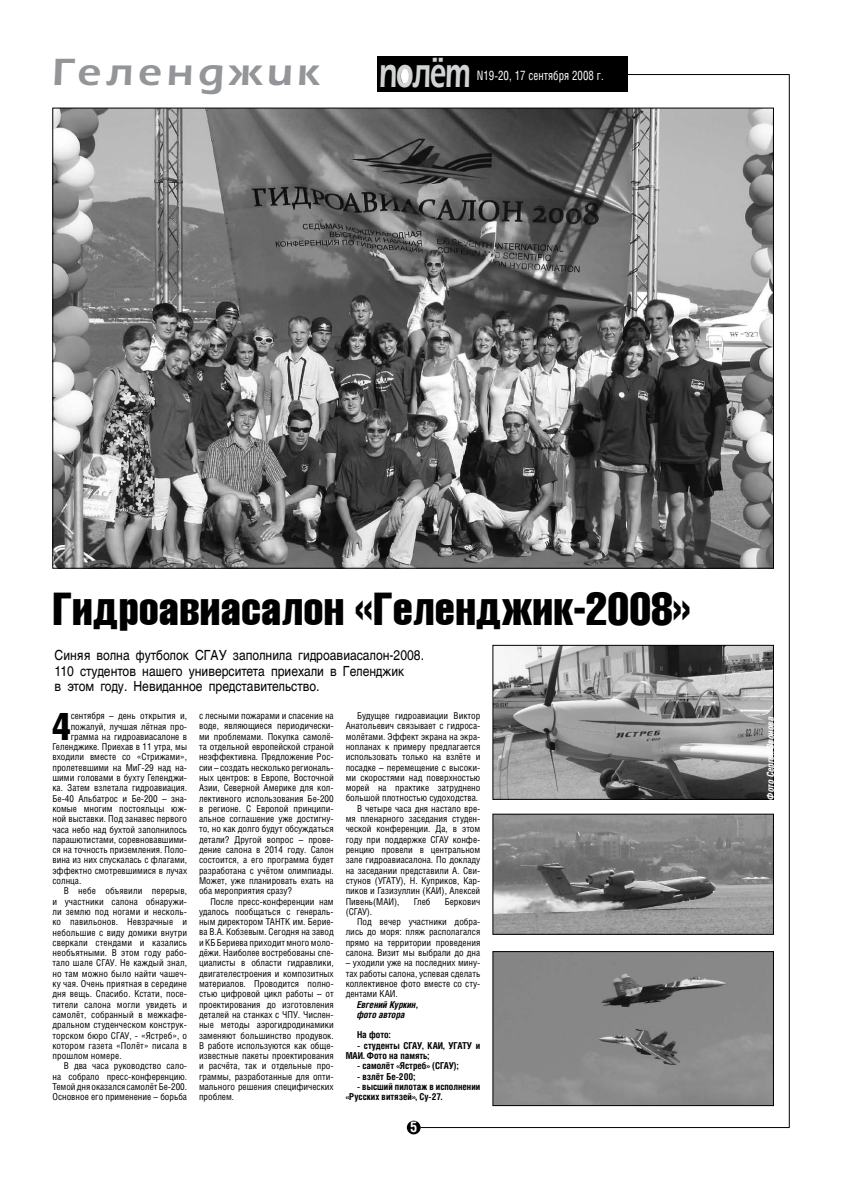
<style>
.page{position:relative;width:842px;height:1191px;background:#fff}
.page>*{position:absolute;margin:0;border:0;box-sizing:border-box;transform-origin:0 0}
.t1{font:500 46px "Cyrillic Compressed";color:#000}
.t2{font:44.2px "Everest Demi";letter-spacing:-.05em;color:#d1d3d4;scale:.65 1}
.t3{font:39.7px "Everest Demi";letter-spacing:.1em;color:#939598;scale:1.07 1}
.t4{font:500 38.4px "Cyrillic Compressed";color:#000}
.t5{font:700 14.6px "Helios Cond";color:#fff}
.t6{font:14px/15.8px "AG Helvetica";color:#000;scale:.87 1}
.t7{font:13px "Helios Cond";color:#fff;scale:.87 1}
.t8{font:9.5px/10.3px "Helios Cond";color:#000;text-align:justify}
.t9{font:700 9.5px/10.3px "Helios Cond";color:#000}
.t10{font:italic 700 9.5px/10.3px "Helios Cond";color:#000}
.t11{font:italic 700 9.5px "Helios Cond";color:#fff}
</style>
<div class="page">
<div style="left:377px;top:56px;width:250px;height:36px;background:#000"></div>
<div style="left:401px;top:68px;width:8px;height:16px;background:#fff;border-radius:50%"></div>
<hr style="left:789px;top:75px;width:1px;height:1052px;background:#000">
<div style="left:407px;top:1120px;width:14px;height:14px;background:#000;border-radius:50%"></div>
<hr style="left:627px;top:74px;width:162px;height:1px;background:#000">
<hr style="left:420px;top:1127px;width:369px;height:1px;background:#000">
<img style="left:495px;top:647px;width:276px;height:150px">
<div style="left:493px;top:645px;width:280px;height:154px;border:1px solid #000"></div>
<img style="left:495px;top:816px;width:276px;height:116px">
<div style="left:493px;top:814px;width:280px;height:120px;border:1px solid #000"></div>
<img style="left:495px;top:953px;width:276px;height:150px">
<div style="left:493px;top:951px;width:280px;height:154px;border:1px solid #000"></div>
<img style="left:55px;top:110px;width:716px;height:456px">
<h3 class="t3" style="left:52px;top:50px;width:252px">Геленджик</h3>
<h2 class="t2" style="left:379px;top:48px;width:143px">полёт</h2>
<h3 class="t7" style="left:477px;top:67px;width:147px">N19-20, 17 сентября 2008 г.</h3>
<h1 class="t1" style="left:52px;top:581px;width:640px">Гидроавиасалон «Геленджик-2008»</h1>
<h3 class="t6" style="left:55px;top:647px;width:426px">Синяя волна футболок СГАУ заполнила гидроавиасалон-2008.<br>110 студентов нашего университета приехали в Геленджик<br>в этом году. Невиданное представительство.</h3>
<h3 class="t4" style="left:52px;top:703px;width:20px">4</h3>
<p class="t8" style="left:71px;top:710px;width:118px">сентября – день открытия и,</p>
<p class="t8" style="left:71px;top:721px;width:118px">пожалуй, лучшая лётная про-</p>
<p class="t8" style="left:71px;top:731px;width:118px">грамма на гидроавиасалоне в</p>
<p class="t8" style="left:52px;top:741px;width:136px">Геленджике. Приехав в 11 утра, мы</p>
<p class="t8" style="left:52px;top:751px;width:136px">входили вместе со «Стрижами»,</p>
<p class="t8" style="left:52px;top:762px;width:136px">пролетевшими на МиГ-29 над на-</p>
<p class="t8" style="left:52px;top:772px;width:136px">шими головами в бухту Геленджи-</p>
<p class="t8" style="left:52px;top:782px;width:136px">ка. Затем взлетала гидроавиация.</p>
<p class="t8" style="left:52px;top:793px;width:136px">Бе-40 Альбатрос и Бе-200 – зна-</p>
<p class="t8" style="left:52px;top:803px;width:136px">комые многим постояльцы юж-</p>
<p class="t8" style="left:52px;top:813px;width:136px">ной выставки. Под занавес первого</p>
<p class="t8" style="left:52px;top:824px;width:136px">часа небо над бухтой заполнилось</p>
<p class="t8" style="left:52px;top:834px;width:136px">парашютистами, соревновавшими-</p>
<p class="t8" style="left:52px;top:844px;width:136px">ся на точность приземления. Поло-</p>
<p class="t8" style="left:52px;top:854px;width:136px">вина из них спускалась с флагами,</p>
<p class="t8" style="left:52px;top:865px;width:136px">эффектно смотревшимися в лучах</p>
<p class="t8" style="left:52px;top:875px;width:30px">солнца.</p>
<p class="t8" style="left:64px;top:885px;width:125px">В небе объявили перерыв,</p>
<p class="t8" style="left:52px;top:896px;width:136px">и участники салона обнаружи-</p>
<p class="t8" style="left:52px;top:906px;width:136px">ли землю под ногами и несколь-</p>
<p class="t8" style="left:52px;top:916px;width:136px">ко павильонов. Невзрачные и</p>
<p class="t8" style="left:52px;top:927px;width:136px">небольшие с виду домики внутри</p>
<p class="t8" style="left:52px;top:937px;width:136px">сверкали стендами и казались</p>
<p class="t8" style="left:52px;top:947px;width:136px">необъятными. В этом году рабо-</p>
<p class="t8" style="left:52px;top:957px;width:136px">тало шале СГАУ. Не каждый знал,</p>
<p class="t8" style="left:52px;top:968px;width:136px">но там можно было найти чашеч-</p>
<p class="t8" style="left:52px;top:978px;width:136px">ку чая. Очень приятная в середине</p>
<p class="t8" style="left:52px;top:988px;width:136px">дня вещь. Спасибо. Кстати, посе-</p>
<p class="t8" style="left:52px;top:999px;width:136px">тители салона могли увидеть и</p>
<p class="t8" style="left:52px;top:1009px;width:136px">самолёт, собранный в межкафе-</p>
<p class="t8" style="left:52px;top:1019px;width:136px">дральном студенческом конструк-</p>
<p class="t8" style="left:52px;top:1029px;width:136px">торском бюро СГАУ, - «Ястреб», о</p>
<p class="t8" style="left:52px;top:1040px;width:136px">котором газета «Полёт» писала в</p>
<p class="t8" style="left:52px;top:1050px;width:71px">прошлом номере.</p>
<p class="t8" style="left:64px;top:1060px;width:125px">В два часа руководство сало-</p>
<p class="t8" style="left:52px;top:1071px;width:136px">на собрало пресс-конференцию.</p>
<p class="t8" style="left:52px;top:1081px;width:136px">Темой дня оказался самолёт Бе-200.</p>
<p class="t8" style="left:52px;top:1091px;width:136px">Основное его применение – борьба</p>
<p class="t8" style="left:199px;top:710px;width:136px">с лесными пожарами и спасение на воде, являющиеся периодически&shy;ми проблемами. Покупка самолё&shy;та отдельной европейской страной неэффективна. Предложение Рос&shy;сии – создать несколько региональ&shy;ных центров: в Европе, Восточной Азии, Северной Америке для кол&shy;лективного использования Бе-200 в регионе. С Европой принципи&shy;альное соглашение уже достигну&shy;то, но как долго будут обсуждаться детали? Другой вопрос – прове&shy;дение салона в 2014 году. Салон состоится, а его программа будет разработана с учётом олимпиады.<br>Может, уже планировать ехать на оба мероприятия сразу?</p>
<p class="t8" style="left:199px;top:896px;width:136px;text-indent:11px">После пресс-конференции нам удалось пообщаться с генераль&shy;ным директором ТАНТК им. Берие&shy;ва В.А. Кобзевым. Сегодня на завод и КБ Бериева приходит много моло&shy;дёжи. Наиболее востребованы спе&shy;циалисты в области гидравлики, двигателестроения и композитных материалов. Проводится полно&shy;стью цифровой цикл работы – от проектирования до изготовления деталей на станках с ЧПУ. Числен&shy;ные методы аэрогидродинамики заменяют большинство продувок.<br>В работе используются как обще&shy;известные пакеты проектирования и расчёта, так и отдельные про&shy;граммы, разработанные для опти&shy;мального решения специфических проблем.</p>
<p class="t8" style="left:357px;top:710px;width:125px">Будущее гидроавиации Виктор</p>
<p class="t8" style="left:346px;top:720px;width:136px">Анатольевич связывает с гидроса-</p>
<p class="t8" style="left:346px;top:731px;width:136px">молётами. Эффект экрана на экра-</p>
<p class="t8" style="left:346px;top:741px;width:136px">нопланах к примеру предлагается</p>
<p class="t8" style="left:346px;top:751px;width:136px">использовать только на взлёте и</p>
<p class="t8" style="left:346px;top:762px;width:136px">посадке – перемещение с высоки-</p>
<p class="t8" style="left:346px;top:772px;width:136px">ми скоростями над поверхностью</p>
<p class="t8" style="left:346px;top:782px;width:136px">морей на практике затруднено</p>
<p class="t8" style="left:346px;top:792px;width:134px">большой плотностью судоходства.</p>
<p class="t8" style="left:357px;top:803px;width:125px">В четыре часа дня настало вре-</p>
<p class="t8" style="left:346px;top:813px;width:136px">мя пленарного заседания студен-</p>
<p class="t8" style="left:346px;top:823px;width:136px">ческой конференции. Да, в этом</p>
<p class="t8" style="left:346px;top:834px;width:136px">году при поддержке СГАУ конфе-</p>
<p class="t8" style="left:346px;top:844px;width:136px">ренцию провели в центральном</p>
<p class="t8" style="left:346px;top:854px;width:136px">зале гидроавиасалона. По докладу</p>
<p class="t8" style="left:346px;top:865px;width:136px">на заседании представили А. Сви-</p>
<p class="t8" style="left:346px;top:875px;width:136px">стунов (УГАТУ), Н. Куприков, Кар-</p>
<p class="t8" style="left:346px;top:885px;width:136px">пиков и Газизуллин (КАИ), Алексей</p>
<p class="t8" style="left:346px;top:895px;width:55px">Пивень(МАИ),</p>
<p class="t8" style="left:414px;top:895px;width:18px">Глеб</p>
<p class="t8" style="left:445px;top:895px;width:37px">Беркович</p>
<p class="t8" style="left:346px;top:906px;width:28px">(СГАУ).</p>
<p class="t8" style="left:357px;top:916px;width:125px">Под вечер участники добра-</p>
<p class="t8" style="left:346px;top:926px;width:136px">лись до моря: пляж располагался</p>
<p class="t8" style="left:346px;top:937px;width:136px">прямо на территории проведения</p>
<p class="t8" style="left:346px;top:947px;width:136px">салона. Визит мы выбрали до дна</p>
<p class="t8" style="left:346px;top:957px;width:136px">– уходили уже на последних мину&shy;тах работы салона, успевая сделать коллективное фото вместе со сту&shy;дентами КАИ.</p>
<p class="t10" style="left:357px;top:998px;width:62px">Евгений Куркин, фото автора</p>
<p class="t9" style="left:357px;top:1029px;width:35px">На фото:</p>
<p class="t9" style="left:346px;top:1040px;width:136px;text-indent:11px">- студенты СГАУ, КАИ, УГАТУ и<br>МАИ. Фото на память;</p>
<p class="t9" style="left:357px;top:1060px;width:103px">- самолёт «Ястреб» (СГАУ);</p>
<p class="t9" style="left:357px;top:1070px;width:60px">- взлёт Бе-200;</p>
<p class="t9" style="left:346px;top:1081px;width:136px;text-indent:11px">- высший пилотаж в исполнении «Русских витязей», Су-27.</p>
<h3 class="t5" style="left:410px;top:1118px;width:9px">5</h3>
<p class="t11" style="left:765px;top:799px;width:84px;rotate:-90deg">Фото Сергея Звонова</p>
</div>
